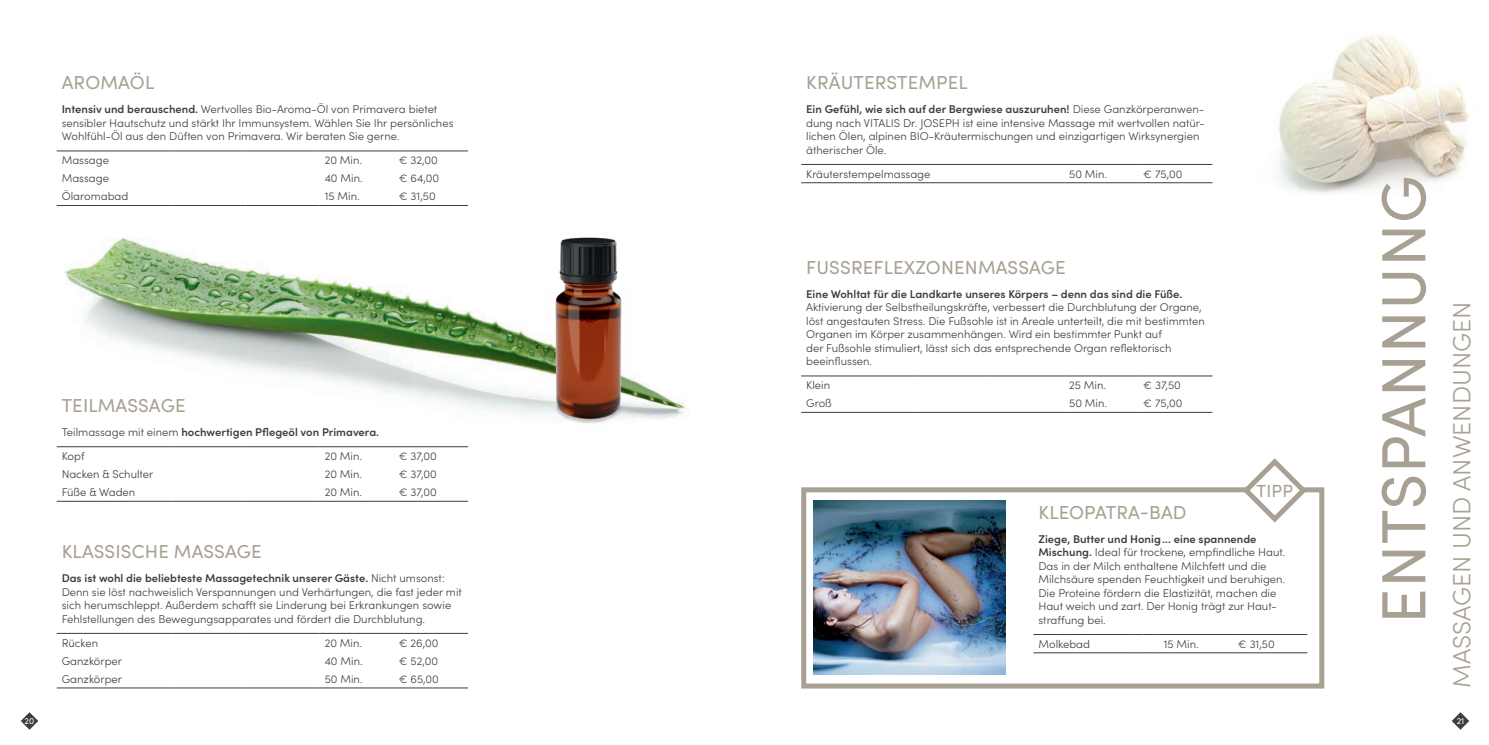
<style>
.page{position:relative;width:1489px;height:745px;background:#fff}
.page>*{position:absolute;margin:0;border:0;box-sizing:border-box;transform-origin:0 0}
.t1{font:62.5px "Sofia Pro";letter-spacing:.01em;color:#a8a193}
.t2{font:300 25px "Sofia Pro";color:#a8a193}
.t3{font:18.75px "Sofia Pro";letter-spacing:.01em;color:#a8a193}
.t4{font:17.5px "Sofia Pro";color:#a8a193}
.t5{font:300 11.25px/13.5px "Sofia Pro";color:#3e3e3f}
.t6{font:600 11.25px/23.8px "Sofia Pro";color:#3e3e3f}
.t7{font:8.75px "Sofia Pro";color:#fff}
.s1{font-weight:600}
.s2{font-weight:300}
</style>
<div class="page">
<img style="left:65px;top:238px;width:348px;height:156px">
<img style="left:413px;top:237px;width:275px;height:187px">
<img style="left:1279px;top:33px;width:190px;height:161px">
<hr style="left:57px;top:205px;width:114px;height:1px;background:#3e3e3f">
<hr style="left:171px;top:205px;width:74px;height:1px;background:#3e3e3f">
<hr style="left:245px;top:205px;width:74px;height:1px;background:#3e3e3f">
<hr style="left:319px;top:205px;width:75px;height:1px;background:#3e3e3f">
<hr style="left:394px;top:205px;width:74px;height:1px;background:#3e3e3f">
<hr style="left:57px;top:151px;width:114px;height:1px;background:#3e3e3f">
<hr style="left:171px;top:151px;width:74px;height:1px;background:#3e3e3f">
<hr style="left:245px;top:151px;width:74px;height:1px;background:#3e3e3f">
<hr style="left:319px;top:151px;width:75px;height:1px;background:#3e3e3f">
<hr style="left:394px;top:151px;width:74px;height:1px;background:#3e3e3f">
<hr style="left:57px;top:500px;width:114px;height:1px;background:#3e3e3f">
<hr style="left:171px;top:500px;width:74px;height:1px;background:#3e3e3f">
<hr style="left:245px;top:500px;width:74px;height:1px;background:#3e3e3f">
<hr style="left:319px;top:500px;width:75px;height:1px;background:#3e3e3f">
<hr style="left:394px;top:500px;width:74px;height:1px;background:#3e3e3f">
<hr style="left:57px;top:446px;width:114px;height:1px;background:#3e3e3f">
<hr style="left:171px;top:446px;width:74px;height:1px;background:#3e3e3f">
<hr style="left:245px;top:446px;width:74px;height:1px;background:#3e3e3f">
<hr style="left:319px;top:446px;width:75px;height:1px;background:#3e3e3f">
<hr style="left:394px;top:446px;width:74px;height:1px;background:#3e3e3f">
<hr style="left:1033px;top:652px;width:96px;height:1px;background:#3e3e3f">
<svg style="left:1129px;top:652px;width:29px;height:1px"></svg>
<hr style="left:1158px;top:652px;width:74px;height:1px;background:#3e3e3f">
<hr style="left:1232px;top:652px;width:75px;height:1px;background:#3e3e3f">
<hr style="left:1033px;top:634px;width:96px;height:1px;background:#3e3e3f">
<svg style="left:1129px;top:634px;width:29px;height:1px"></svg>
<hr style="left:1158px;top:634px;width:74px;height:1px;background:#3e3e3f">
<hr style="left:1232px;top:634px;width:75px;height:1px;background:#3e3e3f">
<hr style="left:57px;top:687px;width:114px;height:1px;background:#3e3e3f">
<hr style="left:171px;top:687px;width:74px;height:1px;background:#3e3e3f">
<hr style="left:245px;top:687px;width:74px;height:1px;background:#3e3e3f">
<hr style="left:319px;top:687px;width:75px;height:1px;background:#3e3e3f">
<hr style="left:394px;top:687px;width:74px;height:1px;background:#3e3e3f">
<hr style="left:57px;top:632px;width:114px;height:1px;background:#3e3e3f">
<hr style="left:171px;top:632px;width:74px;height:1px;background:#3e3e3f">
<hr style="left:245px;top:632px;width:74px;height:1px;background:#3e3e3f">
<hr style="left:319px;top:632px;width:75px;height:1px;background:#3e3e3f">
<hr style="left:394px;top:632px;width:74px;height:1px;background:#3e3e3f">
<div style="left:801px;top:487px;width:523px;height:201px;border:5px solid #a8a193"></div>
<svg style="left:1238px;top:458px;width:72px;height:65px"></svg>
<hr style="left:801px;top:412px;width:114px;height:1px;background:#3e3e3f">
<hr style="left:915px;top:412px;width:74px;height:1px;background:#3e3e3f">
<hr style="left:989px;top:412px;width:75px;height:1px;background:#3e3e3f">
<hr style="left:1064px;top:412px;width:74px;height:1px;background:#3e3e3f">
<hr style="left:1138px;top:412px;width:74px;height:1px;background:#3e3e3f">
<hr style="left:801px;top:375px;width:114px;height:1px;background:#3e3e3f">
<hr style="left:915px;top:375px;width:74px;height:1px;background:#3e3e3f">
<hr style="left:989px;top:375px;width:75px;height:1px;background:#3e3e3f">
<hr style="left:1064px;top:375px;width:74px;height:1px;background:#3e3e3f">
<hr style="left:1138px;top:375px;width:74px;height:1px;background:#3e3e3f">
<hr style="left:801px;top:182px;width:188px;height:1px;background:#3e3e3f">
<hr style="left:989px;top:182px;width:75px;height:1px;background:#3e3e3f">
<hr style="left:1064px;top:182px;width:74px;height:1px;background:#3e3e3f">
<hr style="left:1138px;top:182px;width:74px;height:1px;background:#3e3e3f">
<hr style="left:801px;top:164px;width:188px;height:1px;background:#3e3e3f">
<hr style="left:989px;top:164px;width:75px;height:1px;background:#3e3e3f">
<hr style="left:1064px;top:164px;width:74px;height:1px;background:#3e3e3f">
<hr style="left:1138px;top:164px;width:74px;height:1px;background:#3e3e3f">
<img style="left:813px;top:500px;width:192px;height:173px">
<svg style="left:1452px;top:712px;width:16px;height:17px"></svg>
<svg style="left:21px;top:712px;width:17px;height:17px"></svg>
<h3 class="t3" style="left:62px;top:69px;width:94px">AROMAÖL</h3>
<p class="t5" style="left:62px;top:102px;width:393px"><span class="s1">Intensiv und berauschend.</span> Wertvolles Bio-Aroma-Öl von Primavera bietet sensibler Hautschutz und stärkt Ihr Immunsystem. Wählen Sie Ihr persönliches<br>Wohlfühl-Öl aus den Düften von Primavera. Wir beraten Sie gerne.</p>
<p class="t5" style="left:62px;top:153px;width:49px">Massage</p>
<p class="t5" style="left:324px;top:153px;width:39px">20 Min.</p>
<p class="t5" style="left:399px;top:153px;width:41px">€ 32,00</p>
<p class="t5" style="left:62px;top:171px;width:49px">Massage</p>
<p class="t5" style="left:324px;top:171px;width:40px">40 Min.</p>
<p class="t5" style="left:399px;top:171px;width:42px">€ 64,00</p>
<p class="t5" style="left:62px;top:189px;width:68px">Ölaromabad</p>
<p class="t5" style="left:324px;top:189px;width:37px">15 Min.</p>
<p class="t5" style="left:399px;top:189px;width:38px">€ 31,50</p>
<h3 class="t3" style="left:62px;top:392px;width:125px">TEILMASSAGE</h3>
<p class="t6" style="left:62px;top:419px;width:319px"><span class="s2">Teilmassage mit einem</span> hochwertigen Pflegeöl von Primavera.<br><span class="s2">Kopf</span></p>
<p class="t5" style="left:324px;top:448px;width:39px">20 Min.</p>
<p class="t5" style="left:399px;top:448px;width:39px">€ 37,00</p>
<p class="t5" style="left:62px;top:466px;width:93px">Nacken &amp; Schulter</p>
<p class="t5" style="left:324px;top:466px;width:39px">20 Min.</p>
<p class="t5" style="left:399px;top:466px;width:39px">€ 37,00</p>
<p class="t5" style="left:62px;top:484px;width:75px">Füße &amp; Waden</p>
<p class="t5" style="left:324px;top:484px;width:39px">20 Min.</p>
<p class="t5" style="left:399px;top:484px;width:39px">€ 37,00</p>
<h3 class="t3" style="left:62px;top:538px;width:201px">KLASSISCHE MASSAGE</h3>
<p class="t5" style="left:62px;top:570px;width:402px"><span class="s1">Das ist wohl die beliebteste Massagetechnik unserer Gäste.</span> Nicht umsonst:<br>Denn sie löst nachweislich Verspannungen und Verhärtungen, die fast jeder mit sich herumschleppt. Außerdem schafft sie Linderung bei Erkrankungen sowie Fehlstellungen des Bewegungsapparates und fördert die Durchblutung.</p>
<p class="t5" style="left:62px;top:634px;width:38px">Rücken</p>
<p class="t5" style="left:324px;top:634px;width:39px">20 Min.</p>
<p class="t5" style="left:399px;top:634px;width:41px">€ 26,00</p>
<p class="t5" style="left:62px;top:653px;width:62px">Ganzkörper</p>
<p class="t5" style="left:324px;top:653px;width:40px">40 Min.</p>
<p class="t5" style="left:399px;top:653px;width:41px">€ 52,00</p>
<p class="t5" style="left:62px;top:671px;width:62px">Ganzkörper</p>
<p class="t5" style="left:324px;top:671px;width:39px">50 Min.</p>
<p class="t5" style="left:399px;top:671px;width:42px">€ 65,00</p>
<h3 class="t3" style="left:806px;top:69px;width:163px">KRÄUTERSTEMPEL</h3>
<p class="t5" style="left:806px;top:102px;width:400px"><span class="s1">Ein Gefühl, wie sich auf der Bergwiese auszuruhen!</span> Diese Ganzkörperanwen&shy;dung nach VITALIS Dr. JOSEPH ist eine intensive Massage mit wertvollen natür&shy;lichen Ölen, alpinen BIO-Kräutermischungen und einzigartigen Wirksynergien äthe rischer Öle.</p>
<p class="t5" style="left:806px;top:166px;width:126px">Kräuterstempelmassage</p>
<p class="t5" style="left:1069px;top:166px;width:39px">50 Min.</p>
<p class="t5" style="left:1143px;top:166px;width:41px">€ 75,00</p>
<h3 class="t3" style="left:806px;top:253px;width:261px">FUSSREFLEXZONENMASSAGE</h3>
<p class="t6" style="left:806px;top:281px;width:378px">Eine Wohltat für die Landkarte unseres Körpers – denn das sind die Füße.</p>
<p class="t5" style="left:806px;top:300px;width:400px">Aktivierung der Selbstheilungskräfte, verbessert die Durchblutung der Organe, löst angestauten Stress. Die Fußsohle ist in Areale unterteilt, die mit bestimmten Organen im Körper zusammenhängen. Wird ein bestimmter Punkt auf<br>der Fußsohle stimuliert, lässt sich das entsprechende Organ reflektorisch beeinflussen.</p>
<p class="t5" style="left:806px;top:377px;width:25px">Klein</p>
<p class="t5" style="left:1069px;top:377px;width:38px">25 Min.</p>
<p class="t5" style="left:1143px;top:377px;width:39px">€ 37,50</p>
<p class="t5" style="left:806px;top:395px;width:27px">Groß</p>
<p class="t5" style="left:1069px;top:395px;width:39px">50 Min.</p>
<p class="t5" style="left:1143px;top:395px;width:41px">€ 75,00</p>
<h3 class="t4" style="left:1256px;top:477px;width:38px">TIPP</h3>
<h3 class="t3" style="left:1038px;top:498px;width:149px">KLEOPATRA-BAD</h3>
<p class="t5" style="left:1038px;top:531px;width:248px"><span class="s1">Ziege, Butter und Honig… eine spannende Mischung.</span> Ideal für trockene, empfindliche Haut.<br>Das in der Milch enthaltene Milchfett und die Milchsäure spenden Feuchtigkeit und beruhigen.<br>Die Proteine fördern die Elastizität, machen die Haut weich und zart. Der Honig trägt zur Haut&shy;straffung bei.</p>
<p class="t5" style="left:1038px;top:636px;width:53px">Molkebad</p>
<p class="t5" style="left:1163px;top:636px;width:37px">15 Min.</p>
<p class="t5" style="left:1237px;top:636px;width:38px">€ 31,50</p>
<h1 class="t1" style="left:1357px;top:623px;width:449px;rotate:-90deg">ENTSPANNUNG</h1>
<h2 class="t2" style="left:1443px;top:687px;width:387px;rotate:-90deg">MASSAGEN UND ANWENDUNGEN</h2>
<p class="t7" style="left:25px;top:714px;width:11px">20</p>
<p class="t7" style="left:1456px;top:714px;width:9px">21</p>
</div>
